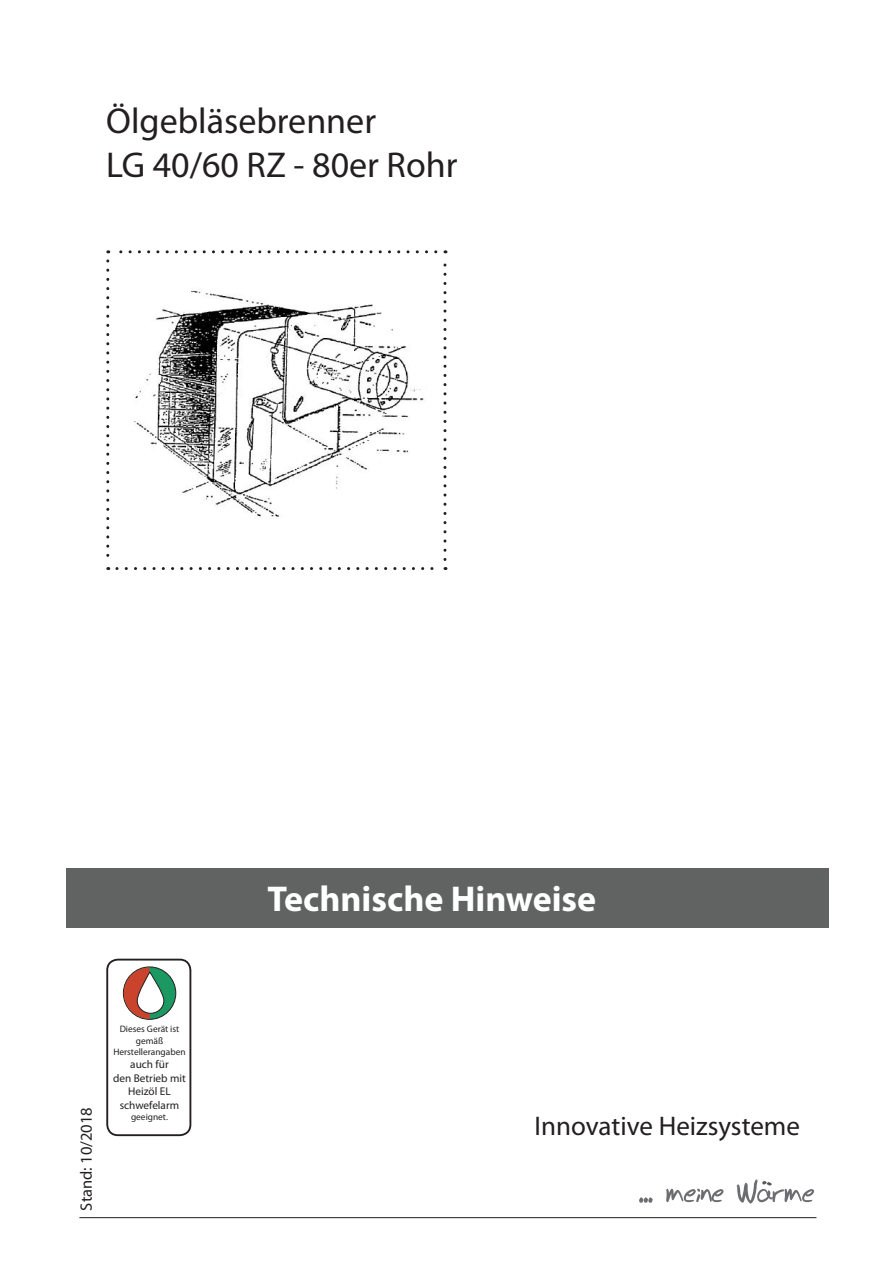
<style>
.page{position:relative;width:893px;height:1263px;background:#fff}
.page>*{position:absolute;margin:0;border:0;box-sizing:border-box;transform-origin:0 0}
.t1{font:36px/43.2px "Myriad Pro";color:#231f20}
.t2{font:700 36px "Myriad Pro";color:#fff}
.t3{font:27px "Myriad Pro";color:#231f20}
.t4{font:16.5px "Myriad Pro";color:#231f20}
.t5{font:11.25px/13.5px "Myriad Pro";color:#231f20;text-align:center}
.t6{font:9.3px/11.2px "Myriad Pro";color:#231f20;text-align:center}
</style>
<div class="page">
<hr style="left:79px;top:1217px;width:737px;height:1px;background:#231f20">
<svg style="left:639px;top:1179px;width:175px;height:24px"></svg>
<div style="left:106px;top:959px;width:85px;height:177px;border:2px solid #231f20;border-radius:11px"></div>
<div style="left:123px;top:967px;width:53px;height:52px;background:#1c9862;border-radius:50%"></div>
<div style="left:123px;top:966px;width:53px;height:54px;border:1px solid #231f20;border-radius:50%"></div>
<svg style="left:124px;top:967px;width:26px;height:52px"></svg>
<svg style="left:137px;top:972px;width:27px;height:41px"></svg>
<div style="left:137px;top:972px;width:27px;height:42px;border:1px solid #231f20;border-radius:13px"></div>
<div style="left:67px;top:868px;width:762px;height:60px;background:#606362"></div>
<svg style="left:106px;top:261px;width:3px;height:309px"></svg>
<svg style="left:117px;top:567px;width:329px;height:3px"></svg>
<svg style="left:443px;top:250px;width:3px;height:309px"></svg>
<svg style="left:108px;top:250px;width:328px;height:3px"></svg>
<img style="left:133px;top:290px;width:291px;height:227px">
<h1 class="t1" style="left:106px;top:99px;width:353px">Ölgebläsebrenner<br>LG 40/60 RZ - 80er Rohr</h1>
<h3 class="t4" style="left:76px;top:1210px;width:105px;rotate:-90deg">Stand: 10/2018</h3>
<p class="t6" style="left:113px;top:1023px;width:74px">Dieses Gerät ist gemäß<br>Herstellerangaben</p>
<p class="t5" style="left:113px;top:1058px;width:74px">auch für<br>den Betrieb mit<br>Heizöl EL schwefelarm</p>
<p class="t6" style="left:131px;top:1111px;width:38px">geeignet.</p>
<h1 class="t2" style="left:267px;top:875px;width:330px">Technische Hinweise</h1>
<h2 class="t3" style="left:534px;top:1110px;width:267px">Innovative Heizsysteme</h2>
</div>
